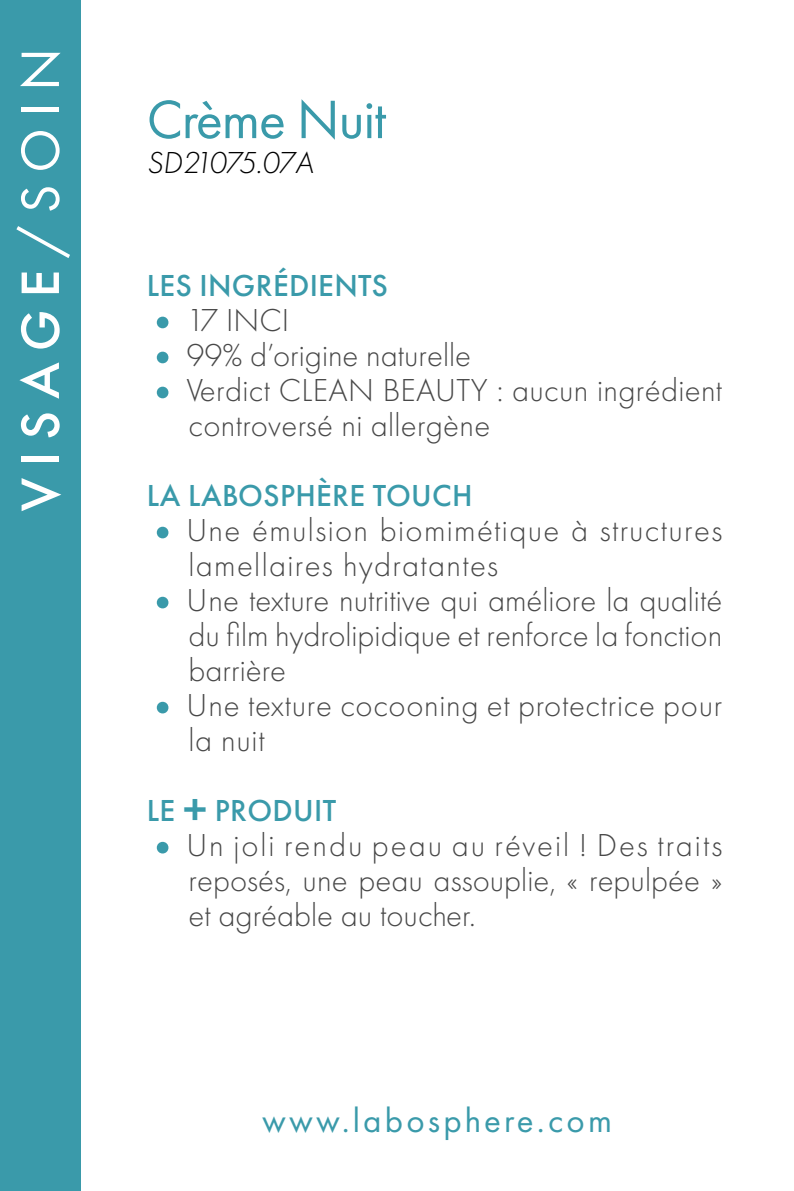
<style>
.page{position:relative;width:794px;height:1191px;background:#fff}
.page>*{position:absolute;margin:0;border:0;box-sizing:border-box;transform-origin:0 0}
.t1{font:300 157.5px "Futura PT";color:#3a9aaa}
.t2{font:500 56px "Futura PT";letter-spacing:.21em;color:#fff}
.t3{font:56px "Futura PT";letter-spacing:-.02em;color:#3a9aaa}
.t4{font:35px "Futura PT";letter-spacing:.09em;color:#3a9aaa}
.t5{font:300 32.9px/35px "Futura PT";letter-spacing:.01em;color:#484848}
.t6{font:300 32.9px/35px "Futura PT";letter-spacing:.04em;color:#484848}
.t7{font:500 31.5px "Futura PT";letter-spacing:.01em;color:#3a9aaa}
.t8{font:italic 300 31.5px "Futura PT";letter-spacing:-.05em;color:#000}
.s1{font-weight:400}
.s2{font-size:49px}
</style>
<div class="page">
<div style="left:0;top:0;width:81px;height:1191px;background:#3a9aaa"></div>
<h2 class="t2" style="left:7px;top:511px;width:465px;rotate:-90deg">VISAGE<span class="s1">/SOIN</span></h2>
<h2 class="t3" style="left:147px;top:86px;width:241px">Crème Nuit</h2>
<p class="t8" style="left:147px;top:145px;width:168px">SD21075.07A</p>
<p class="t7" style="left:147px;top:266px;width:243px">LES INGRÉDIENTS</p>
<h1 class="t1" style="left:147px;top:185px;width:33px">.</h1>
<p class="t5" style="left:186px;top:302px;width:104px">17 INCI</p>
<h1 class="t1" style="left:147px;top:220px;width:33px">.</h1>
<p class="t5" style="left:186px;top:337px;width:286px">99% d’origine naturelle</p>
<h1 class="t1" style="left:147px;top:255px;width:33px">.</h1>
<p class="t5" style="left:186px;top:372px;width:537px">Verdict CLEAN BEAUTY : aucun ingrédient controversé ni allergène</p>
<p class="t7" style="left:147px;top:476px;width:327px">LA LABOSPHÈRE TOUCH</p>
<h1 class="t1" style="left:147px;top:395px;width:33px">.</h1>
<p class="t6" style="left:186px;top:512px;width:537px">Une émulsion biomimétique à structures lamellaires hydratantes</p>
<h1 class="t1" style="left:147px;top:465px;width:33px">.</h1>
<p class="t5" style="left:186px;top:582px;width:537px;text-align:justify">Une texture nutritive qui améliore la qualité du film hydrolipidique et renforce la fonction barrière</p>
<h1 class="t1" style="left:147px;top:570px;width:33px">.</h1>
<p class="t5" style="left:186px;top:687px;width:537px">Une texture cocooning et protectrice pour la nuit</p>
<p class="t7" style="left:147px;top:791px;width:191px">LE <span class="s2">+</span> PRODUIT</p>
<h1 class="t1" style="left:147px;top:710px;width:33px">.</h1>
<p class="t5" style="left:186px;top:827px;width:537px;text-align:justify">Un joli rendu peau au réveil ! Des traits reposés, une peau assouplie, « repulpée » et agréable au toucher.</p>
<p class="t4" style="left:262px;top:1099px;width:351px">www.labosphere.com</p>
</div>
